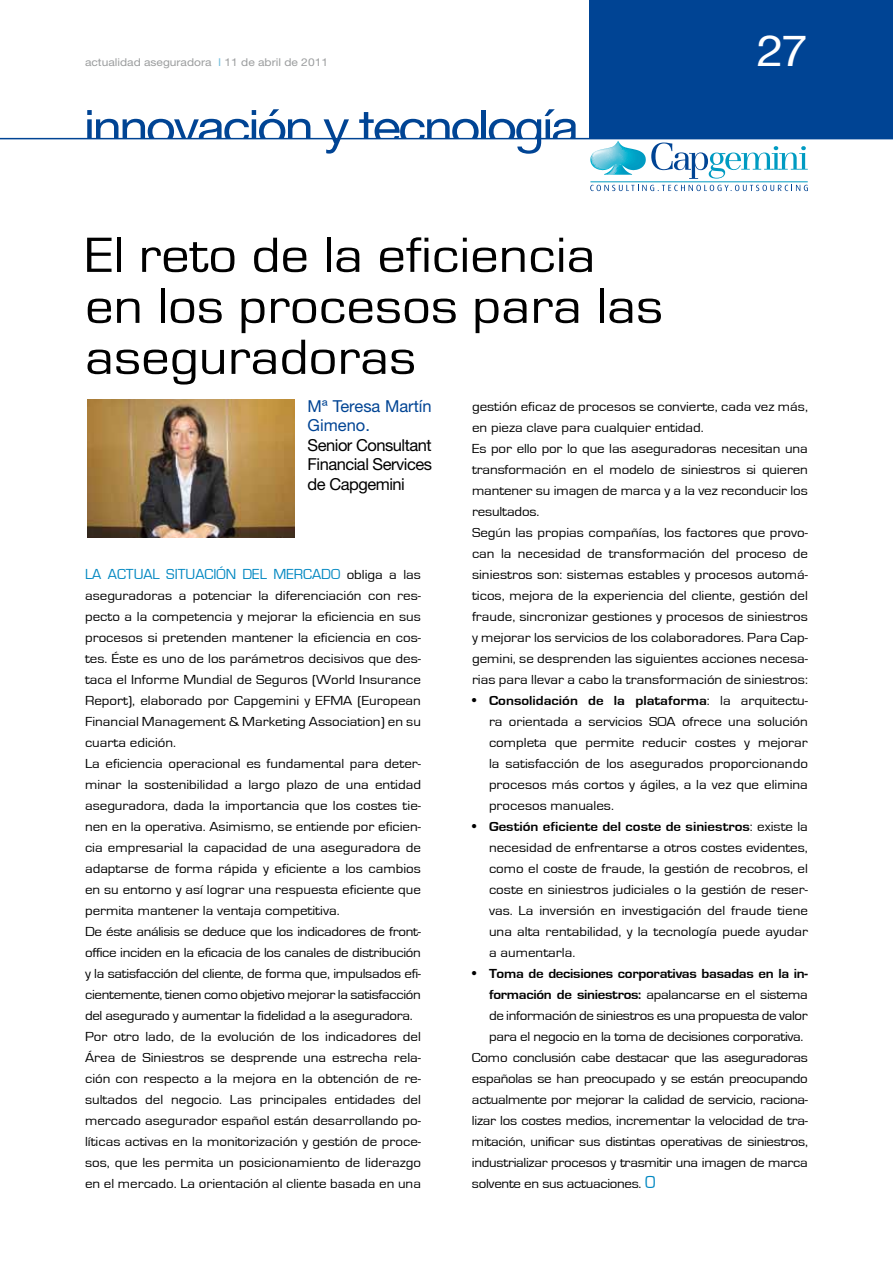
<style>
.page{position:relative;width:893px;height:1263px;background:#fff}
.page>*{position:absolute;margin:0;border:0;box-sizing:border-box;transform-origin:0 0}
.t1{font:51.3px/51px "Eurostile";color:#000;scale:1.11 1}
.t2{font:47.25px "Helvetica Neue LT Std";letter-spacing:-.05em;color:#004494;scale:1.11 1}
.t3{font:43.2px "Helvetica Neue LT Std";color:#fff;scale:1.11 1}
.t4{font:16.5px/19.5px "Helvetica Neue LT Std";letter-spacing:-.03em;color:#000;text-align:justify}
.t5{font:16.5px/19.5px "Helvetica Neue LT Std";color:#004494}
.t6{font:15px "Eurostile";color:#0087c1}
.t7{font:13.5px/21px "Eurostile";color:#000;scale:1.11 1}
.t8{font:13.5px "Eurostile";letter-spacing:-.02em;color:#000;scale:1.11 1}
.t9{font:700 13.5px "Eurostile";letter-spacing:-.02em;color:#000;scale:1.11 1}
.t10{font:10.8px "Helvetica Neue LT Std";color:#9c9e9f;scale:1.11 1}
.s1{color:#7ac1df}
.s2{font-size:13.5px;color:#000}
.s3{font-weight:700;font-size:15px}
.s4{font-weight:700}
.s5{font-size:15px}
.s6{font-weight:400}
.s7{font-size:18px;color:#0087c1}
</style>
<div class="page">
<div style="left:589px;top:0;width:304px;height:139px;background:#004494"></div>
<svg style="left:362px;top:139px;width:166px;height:1px"></svg>
<svg style="left:543px;top:139px;width:42px;height:1px"></svg>
<hr style="left:0;top:138px;width:893px;height:1px;background:#004494">
<svg style="left:590px;top:141px;width:218px;height:38px"></svg>
<svg style="left:590px;top:185px;width:218px;height:6px"></svg>
<hr style="left:590px;top:181px;width:218px;height:1px;background:#009bc2">
<img style="left:87px;top:400px;width:207px;height:138px">
<p class="t10" style="left:85px;top:56px;width:220px">actualidad aseguradora <span class="s1">I</span> 11 de abril de 2011</p>
<h2 class="t2" style="left:84px;top:99px;width:448px">innovación y tecnología</h2>
<h1 class="t1" style="left:85px;top:231px;width:522px">El reto de la eficiencia en los procesos para las aseguradoras</h1>
<h3 class="t3" style="left:757px;top:25px;width:47px">27</h3>
<p class="t5" style="left:308px;top:396px;width:126px">Mª Teresa Martín<br>Gimeno.</p>
<p class="t4" style="left:308px;top:435px;width:126px">Senior Consultant Financial Services de Capgemini</p>
<p class="t6" style="left:85px;top:566px;width:337px">La actual situación del mercado <span class="s2">obliga a las</span></p>
<p class="t7" style="left:85px;top:585px;width:304px">aseguradoras a potenciar la diferenciación con res&shy;pecto a la competencia y mejorar la eficiencia en sus procesos si pretenden mantener la eficiencia en cos&shy;tes. Éste es uno de los parámetros decisivos que des&shy;taca el Informe Mundial de Seguros (World Insurance Report), elaborado por Capgemini y EFMA (European Financial Management &amp; Marketing Association) en su cuarta edición.<br>La eficiencia operacional es fundamental para deter&shy;minar la sostenibilidad a largo plazo de una entidad aseguradora, dada la importancia que los costes tie&shy;nen en la operativa. Asimismo, se entiende por eficien&shy;cia empresarial la capacidad de una aseguradora de adaptarse de forma rápida y eficiente a los cambios en su entorno y así lograr una respuesta eficiente que permita mantener la ventaja competitiva.<br>De éste análisis se deduce que los indicadores de front&shy;office inciden en la eficacia de los canales de distribución y la satisfacción del cliente, de forma que, impulsados efi&shy;cientemente, tienen como objetivo mejorar la satisfacción del asegurado y aumentar la fidelidad a la aseguradora.<br>Por otro lado, de la evolución de los indicadores del Área de Siniestros se desprende una estrecha rela&shy;ción con respecto a la mejora en la obtención de re&shy;sultados del negocio. Las principales entidades del mercado asegurador español están desarrollando po&shy;líticas activas en la monitorización y gestión de proce&shy;sos, que les permita un posicionamiento de liderazgo en el mercado. La orientación al cliente basada en una</p>
<p class="t7" style="left:472px;top:397px;width:304px">gestión eficaz de procesos se convierte, cada vez más, en pieza clave para cualquier entidad.<br>Es por ello por lo que las aseguradoras necesitan una transformación en el modelo de siniestros si quieren mantener su imagen de marca y a la vez reconducir los resultados.<br>Según las propias compañías, los factores que provo&shy;can la necesidad de transformación del proceso de siniestros son: sistemas estables y procesos automá&shy;ticos, mejora de la experiencia del cliente, gestión del fraude, sincronizar gestiones y procesos de siniestros y mejorar los servicios de los colaboradores. Para Cap&shy;gemini, se desprenden las siguientes acciones necesa&shy;rias para llevar a cabo la transformación de siniestros:</p>
<p class="t7" style="left:489px;top:690px;width:289px;text-indent:-17px"><span class="s3">•</span> <span class="s4">Consolidación de la plataforma</span>: la arquitectu&shy;ra orientada a servicios SOA</p>
<p class="t7" style="left:489px;top:711px;width:289px;text-align:justify;text-indent:193px">ofrece una solución completa que permite reducir costes y mejorar la satisfacción de los asegurados proporcionando procesos más cortos y ágiles, a la vez que elimina procesos manuales.</p>
<p class="t7" style="left:489px;top:816px;width:289px;text-align:justify;text-indent:-17px"><span class="s3">•</span> <span class="s4">Gestión eficiente del coste de siniestros</span>: existe la necesidad de enfrentarse a otros costes evidentes, como el coste de fraude, la gestión de recobros, el coste en siniestros judiciales o la gestión de reser&shy;vas. La inversión en investigación del fraude tiene una alta rentabilidad, y la tecnología puede ayudar a aumentarla.</p>
<p class="t9" style="left:472px;top:966px;width:304px"><span class="s5">•</span> Toma de decisiones corporativas basadas en la in-</p>
<p class="t9" style="left:489px;top:987px;width:289px">formación de siniestros: <span class="s6">apalancarse en el sistema</span></p>
<p class="t8" style="left:489px;top:1008px;width:289px">de información de siniestros es una propuesta de valor</p>
<p class="t8" style="left:489px;top:1029px;width:285px">para el negocio en la toma de decisiones corporativa.</p>
<p class="t8" style="left:472px;top:1050px;width:304px">Como conclusión cabe destacar que las aseguradoras</p>
<p class="t8" style="left:472px;top:1071px;width:304px">españolas se han preocupado y se están preocupando</p>
<p class="t8" style="left:472px;top:1092px;width:304px">actualmente por mejorar la calidad de servicio, raciona-</p>
<p class="t8" style="left:472px;top:1113px;width:304px">lizar los costes medios, incrementar la velocidad de tra-</p>
<p class="t7" style="left:472px;top:1131px;width:304px">mitación, unificar sus distintas operativas de siniestros,</p>
<p class="t8" style="left:472px;top:1155px;width:304px">industrializar procesos y trasmitir una imagen de marca</p>
<p class="t7" style="left:472px;top:1173px;width:167px">solvente en sus actuaciones. <span class="s7">0</span></p>
</div>
